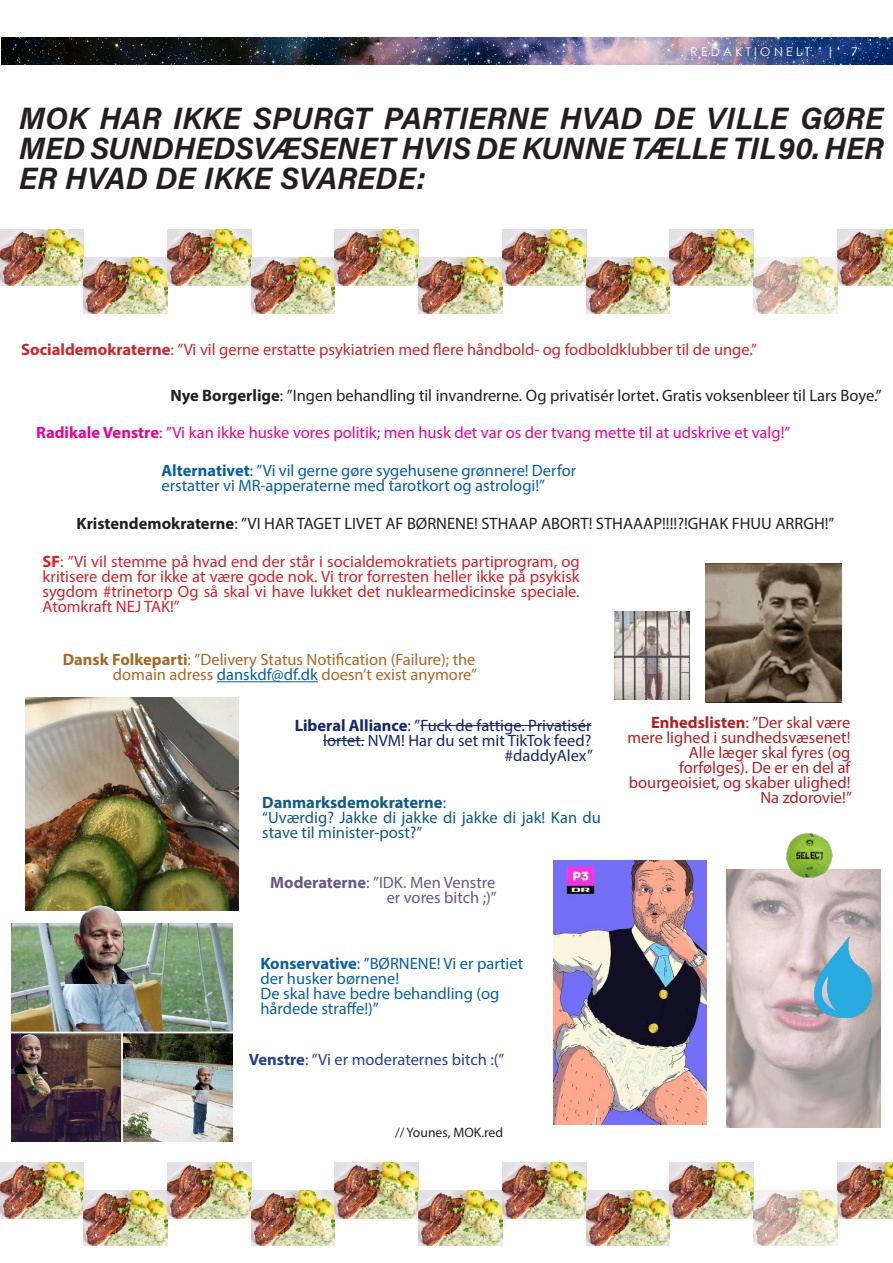
<style>
.page{position:relative;width:893px;height:1263px;background:#fff}
.page>*{position:absolute;margin:0;border:0;box-sizing:border-box;transform-origin:0 0}
.Brødtekst{font:30.9px/30px "Acumin Variable Concept";letter-spacing:.005em;color:#231f20;text-align:justify}
.Brødtekst-2{font:16.5px/15px "Myriad Pro";color:#d1232a;text-align:justify}
.Brødtekst-3{font:16.5px/15px "Myriad Pro";color:#0a5ea5}
.Brødtekst-4{font:16.5px "Myriad Pro";color:#231f20}
.Brødtekst-5{font:16.5px/15px "Myriad Pro";color:#b02125;text-align:right}
.Brødtekst-6{font:16.5px/15px "Myriad Pro";color:#a76827;text-align:right}
.Brødtekst-7{font:16.5px "Myriad Pro";color:#ed028c}
.Brødtekst-8{font:16.5px/15px "Myriad Pro";color:#142768;text-align:right}
.Brødtekst-9{font:16.5px/15px "Myriad Pro";letter-spacing:.005em;color:#105a86}
.Brødtekst-10{font:16.5px/15px "Myriad Pro";color:#6a5585;text-align:right}
.Brødtekst-11{font:16.5px "Myriad Pro";color:#253f8e}
.Brødtekst-12{font:700 16.5px "Myriad Pro";color:#105a86}
.Brødtekst-13{font:13.65px "Myriad Pro";color:#231f20}
.t1{font:12px "Century Gothic";color:#fff}
.s1{font-weight:700}
.s2{color:#0a5ea5}
.s3{font-weight:400}
</style>
<div class="page">
<img style="left:1px;top:37px;width:892px;height:28px">
<img style="left:0;top:230px;width:84px;height:55px">
<img style="left:84px;top:258px;width:83px;height:55px">
<img style="left:167px;top:230px;width:84px;height:55px">
<img style="left:251px;top:258px;width:84px;height:55px">
<img style="left:335px;top:230px;width:84px;height:55px">
<img style="left:419px;top:258px;width:83px;height:55px">
<img style="left:502px;top:230px;width:84px;height:55px">
<img style="left:586px;top:258px;width:84px;height:55px">
<img style="left:670px;top:230px;width:83px;height:55px">
<img style="left:837px;top:230px;width:56px;height:55px">
<img style="left:706px;top:563px;width:135px;height:139px">
<img style="left:553px;top:860px;width:154px;height:264px">
<img style="left:614px;top:611px;width:76px;height:89px">
<img style="left:753px;top:258px;width:84px;height:55px">
<img style="left:25px;top:697px;width:213px;height:213px">
<img style="left:727px;top:870px;width:153px;height:257px">
<img style="left:815px;top:936px;width:57px;height:82px">
<img style="left:12px;top:923px;width:221px;height:218px">
<img style="left:65px;top:906px;width:73px;height:77px">
<img style="left:12px;top:1035px;width:36px;height:38px">
<img style="left:193px;top:1067px;width:22px;height:23px">
<img style="left:784px;top:833px;width:51px;height:48px">
<hr style="left:420px;top:725px;width:171px;height:1px;background:#142768">
<hr style="left:323px;top:740px;width:41px;height:1px;background:#142768">
<hr style="left:217px;top:681px;width:101px;height:1px;background:#0a5ea5">
<img style="left:0;top:1162px;width:84px;height:56px">
<img style="left:84px;top:1190px;width:83px;height:56px">
<img style="left:167px;top:1162px;width:84px;height:56px">
<img style="left:251px;top:1190px;width:84px;height:56px">
<img style="left:335px;top:1162px;width:84px;height:56px">
<img style="left:419px;top:1190px;width:83px;height:56px">
<img style="left:502px;top:1162px;width:84px;height:56px">
<img style="left:586px;top:1190px;width:84px;height:56px">
<img style="left:670px;top:1162px;width:83px;height:56px">
<img style="left:837px;top:1162px;width:56px;height:56px">
<img style="left:753px;top:1190px;width:84px;height:56px">
<p class="t1" style="left:691px;top:43px;width:121px">R E D A K T I O N E L T</p>
<p class="t1" style="left:827px;top:43px;width:10px">|</p>
<p class="t1" style="left:851px;top:43px;width:8px">7</p>
<p class="Brødtekst" style="left:19px;top:102px;width:866px">MOK HAR IKKE SPURGT PARTIERNE HVAD DE VILLE GØRE MED SUNDHEDSVÆSENET HVIS DE KUNNE TÆLLE TIL 90. HER ER HVAD DE IKKE SVAREDE:</p>
<p class="Brødtekst-2" style="left:21px;top:341px;width:737px"><span class="s1">Socialdemokraterne</span>: ”Vi vil gerne erstatte psykiatrien med flere håndbold- og fodboldklubber til de unge.”</p>
<p class="Brødtekst-4" style="left:170px;top:386px;width:713px"><span class="s1">Nye Borgerlige</span>: ”Ingen behandling til invandrerne. Og privatisér lortet. Gratis voksenbleer til Lars Boye.”</p>
<p class="Brødtekst-7" style="left:36px;top:422px;width:756px"><span class="s1">Radikale Venstre</span>: ”Vi kan ikke huske vores politik; men husk det var os der tvang mette til at udskrive et valg!”</p>
<p class="Brødtekst-3" style="left:162px;top:463px;width:416px"><span class="s1">Alternativet</span>: ”Vi vil gerne gøre sygehusene grønnere! Derfor erstatter vi MR-apperaterne med tarotkort og astrologi!”</p>
<p class="Brødtekst-4" style="left:77px;top:513px;width:759px"><span class="s1">Kristendemokraterne</span>: ”VI HAR TAGET LIVET AF BØRNENE! STHAAP ABORT! STHAAAP!!!!?!GHAK FHUU ARRGH!”</p>
<p class="Brødtekst-2" style="left:43px;top:554px;width:539px"><span class="s1">SF</span>: ”Vi vil stemme på hvad end der står i socialdemokratiets partiprogram, og kritisere dem for ikke at være gode nok. Vi tror forresten heller ikke på psykisk sygdom #trinetorp Og så skal vi have lukket det nuklearmedicinske speciale.<br>Atomkraft NEJ TAK!”</p>
<p class="Brødtekst-6" style="left:63px;top:652px;width:416px"><span class="s1">Dansk Folkeparti</span>: ”Delivery Status Notification (Failure); the domain adress <span class="s2">danskdf@df.dk</span> doesn’t exist anymore”</p>
<p class="Brødtekst-8" style="left:295px;top:718px;width:300px"><span class="s1">Liberal Alliance</span>: ”Fuck de fattige. Privatisér lortet. NVM! Har du set mit TikTok feed? #daddyAlex”</p>
<p class="Brødtekst-12" style="left:262px;top:791px;width:185px">Danmarksdemokraterne<span class="s3">:</span></p>
<p class="Brødtekst-9" style="left:262px;top:809px;width:340px">“Uværdig? Jakke di jakke di jakke di jak! Kan du stave til minister-post?”</p>
<p class="Brødtekst-10" style="left:270px;top:875px;width:228px"><span class="s1">Moderaterne</span>: ”IDK. Men Venstre er vores bitch ;)”</p>
<p class="Brødtekst-3" style="left:260px;top:956px;width:264px"><span class="s1">Konservative</span>: ”BØRNENE! Vi er partiet der husker børnene!</p>
<p class="Brødtekst-3" style="left:260px;top:986px;width:241px">De skal have bedre behandling (og hårdede straffe!)”</p>
<p class="Brødtekst-11" style="left:249px;top:1049px;width:257px"><span class="s1">Venstre</span>: ”Vi er moderaternes bitch :(”</p>
<p class="Brødtekst-13" style="left:395px;top:1124px;width:110px">// Younes, MOK.red</p>
<p class="Brødtekst-5" style="left:627px;top:714px;width:225px"><span class="s1">Enhedslisten</span>: ”Der skal være mere lighed i sundhedsvæsenet!</p>
<p class="Brødtekst-5" style="left:629px;top:744px;width:225px">Alle læger skal fyres (og forfølges). De er en del af bourgeoisiet, og skaber ulighed!<br>Na zdorovie!”</p>
</div>
